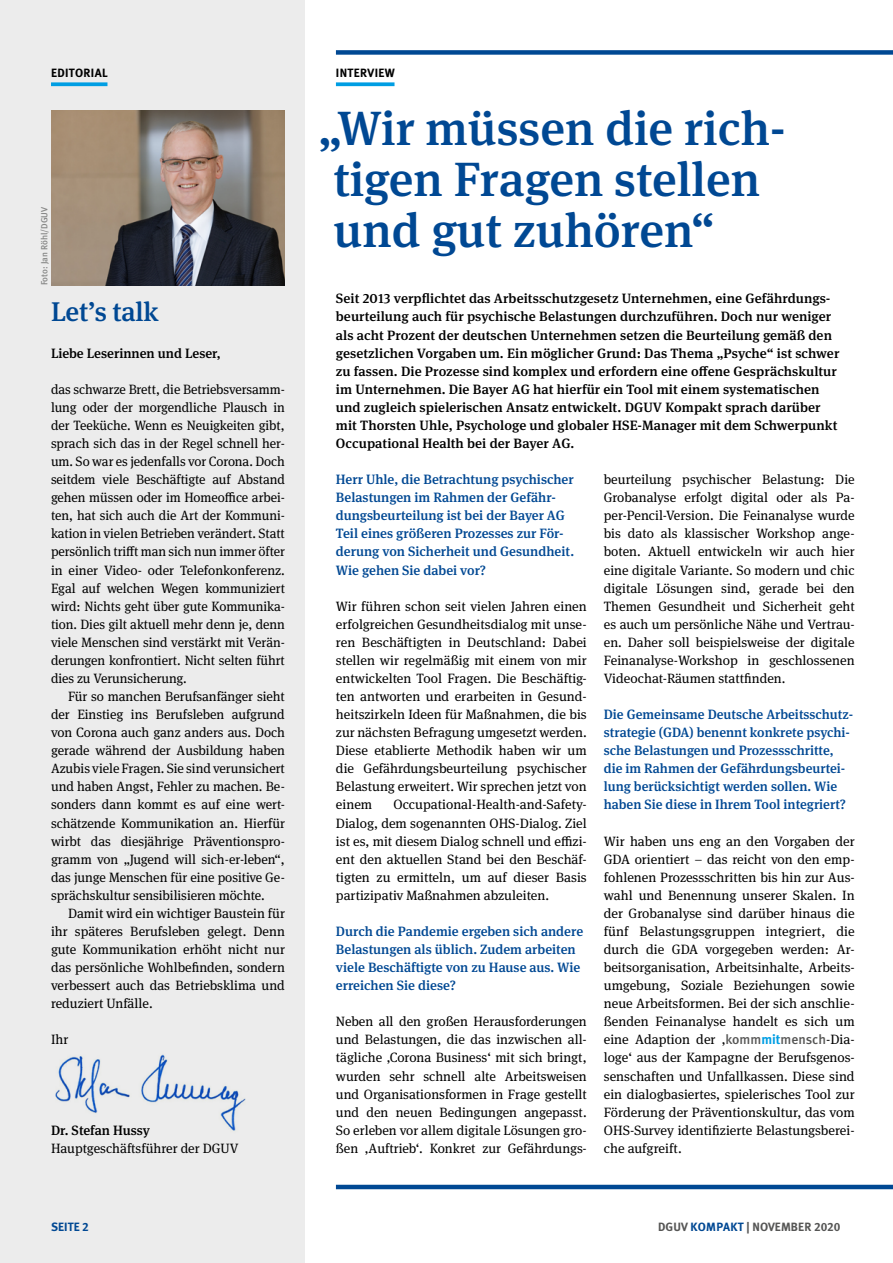
<style>
.page{position:relative;width:893px;height:1263px;background:#fff}
.page>*{position:absolute;margin:0;border:0;box-sizing:border-box;transform-origin:0 0}
.t1{font:500 48px/51px "DGUV Meta Serif";color:#004893;text-align:center}
.t2{font:500 27px "DGUV Meta Serif";letter-spacing:-.01em;color:#004893}
._10_FT{font:13.5px/18px "DGUV Meta Serif";color:#000;text-align:justify}
._11_FT_medium_libü{font:500 13.5px/18px "DGUV Meta Serif";letter-spacing:.005em;color:#000}
._10_2_FT_Einzug{font:13.5px/18px "DGUV Meta Serif";letter-spacing:-.005em;color:#000;text-align:justify}
._12_FT_Frage{font:500 13.5px/18px "DGUV Meta Serif";color:#004893}
.t3{font:700 12px "DGUV Meta";letter-spacing:.01em;color:#565655}
._51_Kolumne{font:700 12px "DGUV Meta";letter-spacing:.03em;color:#000}
.t4{font:700 12px "DGUV Meta";letter-spacing:.01em;color:#004893}
.t5{font:500 9px "DGUV Meta";letter-spacing:-.005em;color:#868786}
.s1{font-family:"DGUV Meta";font-weight:500;color:#565655}
.s2{font-family:"DGUV Meta";font-weight:700;color:#009ee3}
.s3{color:#004893}
</style>
<div class="page">
<div style="left:0;top:0;width:304px;height:1263px;background:#ececec"></div>
<div style="left:336px;top:50px;width:557px;height:5px;background:#004893"></div>
<hr style="left:336px;top:1185px;width:557px;height:4px;background:#004893">
<svg style="left:51px;top:82px;width:56px;height:4px"></svg>
<img style="left:52px;top:111px;width:233px;height:174px">
<svg style="left:336px;top:82px;width:58px;height:4px"></svg>
<img style="left:55px;top:1054px;width:191px;height:77px">
<p class="_51_Kolumne" style="left:51px;top:66px;width:58px">EDITORIAL</p>
<p class="t5" style="left:39px;top:285px;width:80px;rotate:-90deg">Foto: Jan Röhl/DGUV</p>
<h2 class="t2" style="left:51px;top:296px;width:109px">Let’s talk</h2>
<p class="_11_FT_medium_libü" style="left:51px;top:344px;width:171px">Liebe Leserinnen und Leser,</p>
<p class="_10_FT" style="left:51px;top:380px;width:235px">das schwarze Brett, die Betriebsversamm&shy;lung oder der morgendliche Plausch in der Teeküche. Wenn es Neuigkeiten gibt, sprach sich das in der Regel schnell her&shy;um. So war es jedenfalls vor Corona. Doch seitdem viele Beschäftigte auf Abstand gehen müssen oder im Homeoffice arbei&shy;ten, hat sich auch die Art der Kommuni&shy;kation in vielen Betrieben verändert. Statt persönlich trifft man sich nun immer öfter in einer Video- oder Telefonkonferenz.<br>Egal auf welchen Wegen kommuniziert wird: Nichts geht über gute Kommunika&shy;tion. Dies gilt aktuell mehr denn je, denn viele Menschen sind verstärkt mit Verän&shy;derungen konfrontiert. Nicht selten führt dies zu Verunsicherung.</p>
<p class="_10_2_FT_Einzug" style="left:51px;top:688px;width:235px;text-indent:17px">Für so manchen Berufsanfänger sieht der Einstieg ins Berufsleben aufgrund von Corona auch ganz anders aus. Doch gerade während der Ausbildung haben Azubis viele Fragen. Sie sind verunsichert und haben Angst, Fehler zu machen. Be&shy;sonders dann kommt es auf eine wert&shy;schätzende Kommunikation an. Hierfür wirbt das diesjährige Präventionspro&shy;gramm von „Jugend will sich-er-leben“, das junge Menschen für eine positive Ge&shy;sprächskultur sensibilisieren möchte.</p>
<p class="_10_2_FT_Einzug" style="left:51px;top:904px;width:235px;text-indent:17px">Damit wird ein wichtiger Baustein für ihr späteres Berufsleben gelegt. Denn gute Kommunikation erhöht nicht nur das persönliche Wohlbefinden, sondern verbessert auch das Betriebsklima und reduziert Unfälle.</p>
<p class="_10_FT" style="left:51px;top:1031px;width:19px">Ihr</p>
<p class="_11_FT_medium_libü" style="left:51px;top:1121px;width:101px">Dr. Stefan Hussy</p>
<p class="_10_FT" style="left:51px;top:1139px;width:189px">Hauptgeschäftsführer der DGUV</p>
<p class="_51_Kolumne" style="left:336px;top:66px;width:60px">INTERVIEW</p>
<h1 class="t1" style="left:319px;top:103px;width:464px">„Wir müssen die rich&shy;tigen Fragen stellen</h1>
<h1 class="t1" style="left:334px;top:205px;width:382px">und gut zuhören“</h1>
<p class="_11_FT_medium_libü" style="left:336px;top:290px;width:505px">Seit 2013 verpflichtet das Arbeitsschutzgesetz Unternehmen, eine Gefährdungs&shy;beurteilung auch für psychische Belastungen durchzuführen. Doch nur weniger als acht Prozent der deutschen Unternehmen setzen die Beurteilung gemäß den gesetzlichen Vorgaben um. Ein möglicher Grund: Das Thema „Psyche“ ist schwer zu fassen. Die Prozesse sind komplex und erfordern eine offene Gesprächskultur im Unternehmen. Die Bayer AG hat hierfür ein Tool mit einem systematischen und zugleich spielerischen Ansatz entwickelt. DGUV Kompakt sprach darüber mit Thorsten Uhle, Psychologe und globaler HSE-Manager mit dem Schwerpunkt Occupational Health bei der Bayer AG.</p>
<p class="_12_FT_Frage" style="left:336px;top:471px;width:240px">Herr Uhle, die Betrachtung psychischer Belastungen im Rahmen der Gefähr&shy;dungsbeurteilung ist bei der Bayer AG Teil eines größeren Prozesses zur För&shy;derung von Sicherheit und Gesundheit.<br>Wie gehen Sie dabei vor?</p>
<p class="_10_FT" style="left:336px;top:597px;width:252px">Wir führen schon seit vielen Jahren einen erfolgreichen Gesundheitsdialog mit unse&shy;ren Beschäftigten in Deutschland: Dabei stellen wir regelmäßig mit einem von mir entwickelten Tool Fragen. Die Beschäftig&shy;ten antworten und erarbeiten in Gesund&shy;heitszirkeln Ideen für Maßnahmen, die bis zur nächsten Befragung umgesetzt werden.<br>Diese etablierte Methodik haben wir um die Gefährdungsbeurteilung psychischer Belastung erweitert. Wir sprechen jetzt von einem</p>
<p class="_10_FT" style="left:604px;top:471px;width:252px">beurteilung psychischer Belastung: Die Grobanalyse erfolgt digital oder als Pa&shy;per-Pencil-Version. Die Feinanalyse wurde bis dato als klassischer Workshop ange&shy;boten. Aktuell entwickeln wir auch hier eine digitale Variante. So modern und chic digitale Lösungen sind, gerade bei den Themen Gesundheit und Sicherheit geht es auch um persönliche Nähe und Vertrau&shy;en. Daher soll beispielsweise der digitale Feinanalyse-Workshop in geschlossenen Videochat-Räumen stattfinden.</p>
<p class="_12_FT_Frage" style="left:604px;top:706px;width:251px">Die Gemeinsame Deutsche Arbeitsschutz&shy;strategie (GDA) benennt konkrete psychi&shy;sche Belastungen und Prozessschritte, die im Rahmen der Gefährdungsbeurtei&shy;lung berücksichtigt werden sollen. Wie haben Sie diese in Ihrem Tool integriert?</p>
<p class="_10_FT" style="left:604px;top:832px;width:252px">Wir haben uns eng an den Vorgaben der GDA orientiert – das reicht von den emp&shy;fohlenen Prozessschritten bis hin zur Aus&shy;wahl und Benennung unserer Skalen. In der Grobanalyse sind darüber hinaus die fünf Belastungsgruppen integriert, die durch die GDA vorgegeben werden: Ar&shy;beitsorganisation, Arbeitsinhalte, Arbeits&shy;umgebung, Soziale Beziehungen sowie neue Arbeitsformen. Bei der sich anschlie&shy;ßenden Feinanalyse handelt es sich um eine Adaption der ‚<span class="s1">komm</span><span class="s2">mit</span><span class="s1">mensch</span>-Dia&shy;loge‘ aus der Kampagne der Berufsgenos&shy;senschaften und Unfallkassen. Diese sind ein dialogbasiertes, spielerisches Tool zur Förderung der Präventionskultur, das vom OHS-Survey identifizierte Belastungsberei&shy;che aufgreift.</p>
<p class="_10_FT" style="left:336px;top:796px;width:252px;text-indent:58px">Occupational-Health-and-Safety-Dialog, dem sogenannten OHS-Dialog. Ziel ist es, mit diesem Dialog schnell und effizi&shy;ent den aktuellen Stand bei den Beschäf&shy;tigten zu ermitteln, um auf dieser Basis partizipativ Maßnahmen abzuleiten.</p>
<p class="_12_FT_Frage" style="left:336px;top:922px;width:249px">Durch die Pandemie ergeben sich andere Belastungen als üblich. Zudem arbeiten viele Beschäftigte von zu Hause aus. Wie erreichen Sie diese?</p>
<p class="_10_FT" style="left:336px;top:1013px;width:252px">Neben all den großen Herausforderungen und Belastungen, die das inzwischen all&shy;tägliche ‚Corona Business‘ mit sich bringt, wurden sehr schnell alte Arbeitsweisen und Organisationsformen in Frage gestellt und den neuen Bedingungen angepasst.<br>So erleben vor allem digitale Lösungen gro&shy;ßen ‚Auftrieb‘. Konkret zur Gefährdungs-</p>
<p class="t4" style="left:51px;top:1220px;width:39px">SEITE 2</p>
<p class="t3" style="left:658px;top:1220px;width:184px">DGUV <span class="s3">KOMPAKT</span> | NOVEMBER 2020</p>
</div>
